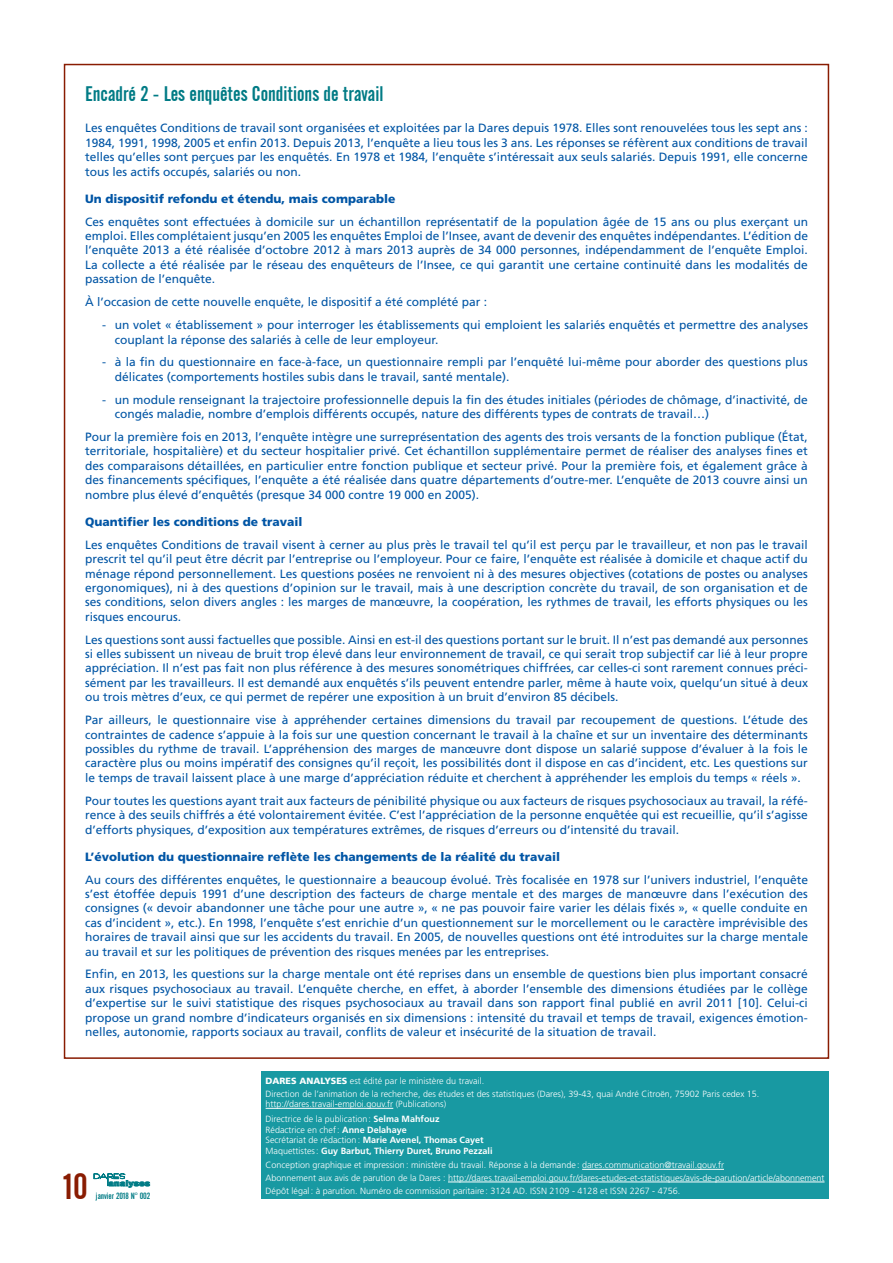
<style>
.page{position:relative;width:893px;height:1263px;background:#fff}
.page>*{position:absolute;margin:0;border:0;box-sizing:border-box;transform-origin:0 0}
.t1{font:36px "Alternate Gothic No 2 BT";color:#891c02}
.t2{font:21px "Alternate Gothic No 2 BT";color:#007b85}
.t3{font:12px/14.4px "Frutiger";color:#0155a5;text-align:justify}
.t4{font:900 12px "Frutiger";color:#0155a5}
.t5{font:300 9px/12.6px "Frutiger";color:#fff}
.t6{font:700 9px/10.5px "Frutiger";color:#fff}
.t7{font:9px "Alternate Gothic No 2 BT";color:#007b85}
.t8{font:7.8px "Alternate Gothic No 2 BT";color:#007b85;scale:2.03 1}
.s1{font-weight:900}
.s2{font-weight:700}
.s3{font-weight:300}
</style>
<div class="page">
<svg style="left:94px;top:1173px;width:56px;height:14px"></svg>
<div style="left:261px;top:1071px;width:568px;height:128px;background:#1899a2"></div>
<hr style="left:266px;top:1108px;width:127px;height:1px;background:#fff">
<hr style="left:582px;top:1169px;width:142px;height:1px;background:#fff">
<hr style="left:448px;top:1182px;width:376px;height:1px;background:#fff">
<h2 class="t2" style="left:85px;top:82px;width:300px">Encadré 2 - Les enquêtes Conditions de travail</h2>
<p class="t3" style="left:85px;top:121px;width:724px">Les enquêtes Conditions de travail sont organisées et exploitées par la Dares depuis 1978. Elles sont renouvelées tous les sept ans :<br>1984, 1991, 1998, 2005 et enfin 2013. Depuis 2013, l’enquête a lieu tous les 3 ans. Les réponses se réfèrent aux conditions de travail telles qu’elles sont perçues par les enquêtés. En 1978 et 1984, l’enquête s’intéressait aux seuls salariés. Depuis 1991, elle concerne tous les actifs occupés, salariés ou non.</p>
<p class="t4" style="left:85px;top:191px;width:312px">Un dispositif refondu et étendu, mais comparable</p>
<p class="t3" style="left:85px;top:214px;width:724px">Ces enquêtes sont effectuées à domicile sur un échantillon représentatif de la population âgée de 15 ans ou plus exerçant un emploi. Elles complétaient jusqu’en 2005 les enquêtes Emploi de l’Insee, avant de devenir des enquêtes indépendantes. L’édition de l’enquête 2013 a été réalisée d’octobre 2012 à mars 2013 auprès de 34 000 personnes, indépendamment de l’enquête Emploi.<br>La collecte a été réalisée par le réseau des enquêteurs de l’Insee, ce qui garantit une certaine continuité dans les modalités de passation de l’enquête.</p>
<p class="t3" style="left:85px;top:295px;width:404px">À l’occasion de cette nouvelle enquête, le dispositif a été complété par :</p>
<p class="t3" style="left:115px;top:318px;width:695px;text-indent:-13px">- un volet « établissement » pour interroger les établissements qui emploient les salariés enquêtés et permettre des analyses couplant la réponse des salariés à celle de leur employeur.</p>
<p class="t3" style="left:115px;top:355px;width:695px;text-indent:-13px">- à la fin du questionnaire en face-à-face, un questionnaire rempli par l’enquêté lui-même pour aborder des questions plus délicates (comportements hostiles subis dans le travail, santé mentale).</p>
<p class="t3" style="left:115px;top:392px;width:695px;text-indent:-13px">- un module renseignant la trajectoire professionnelle depuis la fin des études initiales (périodes de chômage, d’inactivité, de congés maladie, nombre d’emplois différents occupés, nature des différents types de contrats de travail…)</p>
<p class="t3" style="left:85px;top:430px;width:724px">Pour la première fois en 2013, l’enquête intègre une surreprésentation des agents des trois versants de la fonction publique (État, territoriale, hospitalière) et du secteur hospitalier privé. Cet échantillon supplémentaire permet de réaliser des analyses fines et des comparaisons détaillées, en particulier entre fonction publique et secteur privé. Pour la première fois, et également grâce à des financements spécifiques, l’enquête a été réalisée dans quatre départements d’outre-mer. L’enquête de 2013 couvre ainsi un nombre plus élevé d’enquêtés (presque 34 000 contre 19 000 en 2005).</p>
<p class="t4" style="left:85px;top:514px;width:219px">Quantifier les conditions de travail</p>
<p class="t3" style="left:85px;top:537px;width:724px">Les enquêtes Conditions de travail visent à cerner au plus près le travail tel qu’il est perçu par le travailleur, et non pas le travail prescrit tel qu’il peut être décrit par l’entreprise ou l’employeur. Pour ce faire, l’enquête est réalisée à domicile et chaque actif du ménage répond personnellement. Les questions posées ne renvoient ni à des mesures objectives (cotations de postes ou analyses ergonomiques), ni à des questions d’opinion sur le travail, mais à une description concrète du travail, de son organisation et de ses conditions, selon divers angles : les marges de manœuvre, la coopération, les rythmes de travail, les efforts physiques ou les risques encourus.</p>
<p class="t3" style="left:85px;top:632px;width:724px">Les questions sont aussi factuelles que possible. Ainsi en est-il des questions portant sur le bruit. Il n’est pas demandé aux personnes si elles subissent un niveau de bruit trop élevé dans leur environnement de travail, ce qui serait trop subjectif car lié à leur propre appréciation. Il n’est pas fait non plus référence à des mesures sonométriques chiffrées, car celles-ci sont rarement connues préci&shy;sément par les travailleurs. Il est demandé aux enquêtés s’ils peuvent entendre parler, même à haute voix, quelqu’un situé à deux ou trois mètres d’eux, ce qui permet de repérer une exposition à un bruit d’environ 85 décibels.</p>
<p class="t3" style="left:85px;top:713px;width:724px">Par ailleurs, le questionnaire vise à appréhender certaines dimensions du travail par recoupement de questions. L’étude des contraintes de cadence s’appuie à la fois sur une question concernant le travail à la chaîne et sur un inventaire des déterminants possibles du rythme de travail. L’appréhension des marges de manœuvre dont dispose un salarié suppose d’évaluer à la fois le caractère plus ou moins impératif des consignes qu’il reçoit, les possibilités dont il dispose en cas d’incident, etc. Les questions sur le temps de travail laissent place à une marge d’appréciation réduite et cherchent à appréhender les emplois du temps « réels ».</p>
<p class="t3" style="left:85px;top:793px;width:724px">Pour toutes les questions ayant trait aux facteurs de pénibilité physique ou aux facteurs de risques psychosociaux au travail, la réfé&shy;rence à des seuils chiffrés a été volontairement évitée. C’est l’appréciation de la personne enquêtée qui est recueillie, qu’il s’agisse d’efforts physiques, d’exposition aux températures extrêmes, de risques d’erreurs ou d’intensité du travail.</p>
<p class="t4" style="left:85px;top:849px;width:477px">L’évolution du questionnaire reflète les changements de la réalité du travail</p>
<p class="t3" style="left:85px;top:872px;width:724px">Au cours des différentes enquêtes, le questionnaire a beaucoup évolué. Très focalisée en 1978 sur l’univers industriel, l’enquête s’est étoffée depuis 1991 d’une description des facteurs de charge mentale et des marges de manœuvre dans l’exécution des consignes (« devoir abandonner une tâche pour une autre », « ne pas pouvoir faire varier les délais fixés », « quelle conduite en cas d’incident », etc.). En 1998, l’enquête s’est enrichie d’un questionnement sur le morcellement ou le caractère imprévisible des horaires de travail ainsi que sur les accidents du travail. En 2005, de nouvelles questions ont été introduites sur la charge mentale au travail et sur les politiques de prévention des risques menées par les entreprises.</p>
<p class="t3" style="left:85px;top:967px;width:724px">Enfin, en 2013, les questions sur la charge mentale ont été reprises dans un ensemble de questions bien plus important consacré aux risques psychosociaux au travail. L’enquête cherche, en effet, à aborder l’ensemble des dimensions étudiées par le collège d’expertise sur le suivi statistique des risques psychosociaux au travail dans son rapport final publié en avril 2011 [10]. Celui-ci propose un grand nombre d’indicateurs organisés en six dimensions : intensité du travail et temps de travail, exigences émotion&shy;nelles, autonomie, rapports sociaux au travail, conflits de valeur et insécurité de la situation de travail.</p>
<h1 class="t1" style="left:64px;top:1166px;width:25px">10</h1>
<p class="t8" style="left:108px;top:1179px;width:22px">analyses</p>
<p class="t7" style="left:96px;top:1191px;width:56px">janvier 2018 N° 002</p>
<p class="t5" style="left:266px;top:1075px;width:495px"><span class="s1">DARES ANALYSES</span> est édité par le ministère du travail.<br>Direction de l’animation de la recherche, des études et des statistiques (Dares), 39-43, quai André Citroën, 75902 Paris cedex 15.</p>
<p class="t5" style="left:266px;top:1097px;width:182px;line-height:14.7px">http://dares.travail-emploi.gouv.fr (Publications)<br>Directrice de la publication: <span class="s2">Selma Mahfouz</span></p>
<p class="t6" style="left:266px;top:1124px;width:229px"><span class="s3">Rédactrice en chef:</span> Anne Delahaye<br><span class="s3">Secrétariat de rédaction:</span> Marie Avenel, Thomas Cayet<br><span class="s3">Maquettistes:</span> Guy Barbut, Thierry Duret, Bruno Pezzali</p>
<p class="t5" style="left:266px;top:1159px;width:560px">Conception graphique et impression: ministère du travail. Réponse à la demande : dares.communication@travail.gouv.fr<br>Abonnement aux avis de parution de la Dares : http://dares.travail-emploi.gouv.fr/dares-etudes-et-statistiques/avis-de-parution/article/abonnement<br>Dépôt légal: à parution. Numéro de commission paritaire : 3124 AD. ISSN 2109 - 4128 et ISSN 2267 - 4756.</p>
</div>
